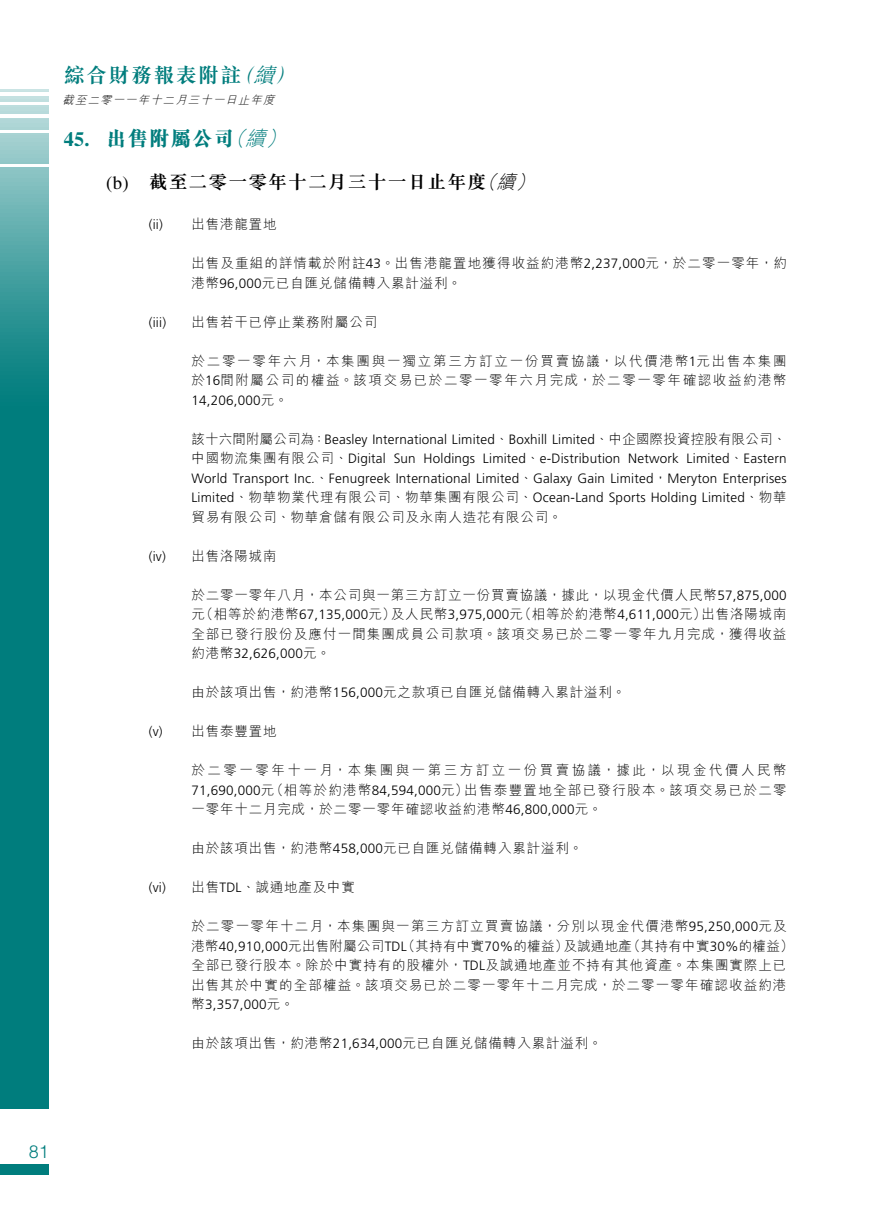
<style>
.page{position:relative;width:893px;height:1212px;background:#fff}
.page>*{position:absolute;margin:0;border:0;box-sizing:border-box;transform-origin:0 0}
.t1{font:700 21px "M Sung HK";letter-spacing:.065em;color:#007d7d}
.t2{font:italic 300 21px "M Sung HK";color:#007d7d}
.Subhead_1{font:800 20.25px "M Sung HK";letter-spacing:.06em;color:#007d7d}
.Subhead_1-2{font:italic 300 20.25px "M Hei HK";color:#007d7d}
.Subhead_1-3{font:700 20.25px "Times LT Std";color:#007d7d}
.Subhead_2{font:700 18.75px "M Sung HK";letter-spacing:.06em;color:#000}
.Subhead_2-2{font:italic 300 18.75px "M Hei HK";color:#000}
.Subhead_2-3{font:18.75px "Times LT Std";color:#000}
.t3{font:300 18px "Helvetica LT Std";color:#007d7d}
.Body_text{font:300 13.5px/19.5px "M Hei HK";letter-spacing:.08em;color:#000}
.Body_text-2{font:300 13.5px/19.5px "Frutiger LT Std";letter-spacing:.015em;color:#000;text-align:right}
.Body_text-3{font:300 13.5px/19.5px "M Hei HK";letter-spacing:.185em;color:#000;text-align:right}
.Body_text-4{font:300 13.5px/19.5px "M Hei HK";letter-spacing:.06em;color:#000;text-align:right}
.Body_text-5{font:300 13.5px "M Hei HK";letter-spacing:.02em;color:#000}
.t4{font:italic 300 11.25px "M Hei HK";color:#000}
.s1{font-family:"Frutiger LT Std"}
.s2{font-family:"M Hei HK"}
</style>
<div class="page">
<svg style="left:0;top:168px;width:49px;height:940px;background:#108585"></svg>
<div style="left:0;top:134px;width:49px;height:30px;background:#9dcdcd"></div>
<div style="left:0;top:118px;width:49px;height:11px;background:#aed6d6"></div>
<div style="left:0;top:106px;width:49px;height:8px;background:#badcdc"></div>
<div style="left:0;top:96px;width:49px;height:5px;background:#c4e1e1"></div>
<hr style="left:0;top:89px;width:49px;height:3px;background:#cae4e4">
<div style="left:0;top:1164px;width:49px;height:10px;background:#007d7d"></div>
<h1 class="t2" style="left:253px;top:60px;width:30px">續</h1>
<h1 class="t1" style="left:64px;top:64px;width:179px">綜合財務報表附註</h1>
<h1 class="t2" style="left:232px;top:60px;width:30px">（</h1>
<h1 class="t2" style="left:275px;top:60px;width:30px">(</h1>
<p class="t4" style="left:63px;top:94px;width:216px">截至二零一一年十二月三十一日止年度</p>
<p class="Subhead_1-3" style="left:64px;top:127px;width:27px">45.</p>
<p class="Subhead_1" style="left:106px;top:128px;width:129px">出售附屬公司</p>
<p class="Subhead_1-2" style="left:245px;top:128px;width:27px">續</p>
<p class="Subhead_1-2" style="left:225px;top:128px;width:27px">（</p>
<p class="Subhead_1-2" style="left:266px;top:128px;width:27px">(</p>
<p class="Subhead_2-3" style="left:106px;top:172px;width:24px">)b(</p>
<p class="Subhead_2-2" style="left:497px;top:173px;width:25px">續</p>
<p class="Subhead_2-2" style="left:478px;top:173px;width:25px">（</p>
<p class="Subhead_2-2" style="left:516px;top:173px;width:25px">(</p>
<p class="Subhead_2" style="left:149px;top:173px;width:339px">截至二零一零年十二月三十一日止年度</p>
<p class="Body_text-2" style="left:149px;top:215px;width:16px">)i i(</p>
<p class="Body_text-2" style="left:149px;top:312px;width:19px">(iii)</p>
<p class="Body_text-2" style="left:149px;top:546px;width:19px">i v( )</p>
<p class="Body_text-2" style="left:149px;top:722px;width:15px">)v(</p>
<p class="Body_text-2" style="left:149px;top:878px;width:19px">(vi)</p>
<p class="Body_text" style="left:191px;top:214px;width:87px">出售港龍置地</p>
<p class="Body_text" style="left:191px;top:253px;width:597px">出售及重組的詳情載於附註<span class="s1">43</span>。出售港龍置地獲得收益約港幣<span class="s1">2,237,000</span>元，於二零一零年，約港幣<span class="s1">96,000</span>元已自匯兌儲備轉入累計溢利。</p>
<p class="Body_text" style="left:191px;top:312px;width:187px">出售若干已停止業務附屬公司</p>
<p class="Body_text" style="left:191px;top:351px;width:597px;text-align:justify">於二零一零年六月，本集團與一獨立第三方訂立一份買賣協議，以代價港幣<span class="s1">1</span>元出售本集團於<span class="s1">16</span>間附屬公司的權益。該項交易已於二零一零年六月完成，於二零一零年確認收益約港幣<span class="s1">14,206,000</span>元。</p>
<p class="Body_text-2" style="left:191px;top:429px;width:597px"><span class="s2">該十六間附屬公司為：</span>Beasley International Limited<span class="s2">、</span>Boxhill Limited<span class="s2">、中企國際投資控股有限公司、<br></span>Limited<span class="s2">、</span>Eastern</p>
<p class="Body_text-2" style="left:191px;top:449px;width:597px;text-align:left"><span class="s2">中國物流集團有限公司、</span>Digital<br>World Transport Inc <span class="s2">、</span>. Fenugreek International Limited<span class="s2">、</span>Galaxy Gain Limited<span class="s2">，</span>Meryton Enterprises Limited<span class="s2">、物華物業代理有限公司、物華集團有限公司、</span>Ocean-Land Sports Holding Limited<span class="s2">、物華貿易有限公司、物華倉儲有限公司及永南人造花有限公司。</span></p>
<p class="Body_text" style="left:191px;top:546px;width:87px">出售洛陽城南</p>
<p class="Body_text-2" style="left:424px;top:449px;width:53px">Holdings</p>
<p class="Body_text-2" style="left:483px;top:449px;width:139px">Limited<span class="s2">、</span> -e Distribution</p>
<p class="Body_text-2" style="left:628px;top:449px;width:52px">Network</p>
<p class="Body_text-2" style="left:394px;top:449px;width:24px">Sun</p>
<p class="Body_text-4" style="left:191px;top:585px;width:597px">於二零一零年八月，本公司與一第三方訂立一份買賣協議，據此，以現金代價人民幣<span class="s1">57,875,000</span>出售洛陽城南</p>
<p class="Body_text-2" style="left:200px;top:605px;width:197px"><span class="s2">（相等於約港幣</span>67,135,000<span class="s2">元）</span></p>
<p class="Body_text" style="left:518px;top:604px;width:190px">（相等於約港幣<span class="s1">4,611,000</span>元）</p>
<p class="Body_text-2" style="left:391px;top:605px;width:134px"><span class="s2">及人民幣</span>3,975,000<span class="s2">元</span></p>
<p class="Body_text" style="left:191px;top:604px;width:597px">元<br>全部已發行股份及應付一間集團成員公司款項。該項交易已於二零一零年九月完成，獲得收益約港幣<span class="s1">32,626,000</span>元。</p>
<p class="Body_text" style="left:191px;top:682px;width:436px">由於該項出售，約港幣<span class="s1">156,000</span>元之款項已自匯兌儲備轉入累計溢利。</p>
<p class="Body_text" style="left:191px;top:721px;width:87px">出售泰豐置地</p>
<p class="Body_text-3" style="left:191px;top:760px;width:597px">於二零一零年十一月，本集團與一第三方訂立一份買賣協議，據此，以現金代價人民幣出售泰豐置地全部已發行股本。該項交易已於二零</p>
<p class="Body_text-2" style="left:270px;top:780px;width:200px"><span class="s2">（相等於約港幣</span>84,594,000<span class="s2">元）</span></p>
<p class="Body_text" style="left:191px;top:780px;width:412px"><span class="s1">71,690,000</span>元<br>一零年十二月完成，於二零一零年確認收益約港幣<span class="s1">46,800,000</span>元。</p>
<p class="Body_text" style="left:191px;top:838px;width:393px">由於該項出售，約港幣<span class="s1">458,000</span>元已自匯兌儲備轉入累計溢利。</p>
<p class="Body_text" style="left:191px;top:877px;width:165px">出售<span class="s1">TDL</span>、誠通地產及中實</p>
<p class="Body_text" style="left:627px;top:916px;width:168px;text-indent:-436px">於二零一零年十二月，本集團與一第三方訂立買賣協議，分別以現金代價港幣<span class="s1">95,250,000</span>元及（其持有中實<span class="s1">30%</span>的權益(</p>
<p class="Body_text-5" style="left:402px;top:939px;width:168px">（其持有中實<span class="s1">70%</span>的權益）</p>
<p class="Body_text" style="left:191px;top:936px;width:597px">港幣<span class="s1">40,910,000</span>元出售附屬公司<span class="s1">TDL<br></span>全部已發行股本。除於中實持有的股權外，<span class="s1">TDL</span>及誠通地產並不持有其他資產。本集團實際上已出售其於中實的全部權益。該項交易已於二零一零年十二月完成，於二零一零年確認收益約港幣<span class="s1">3,357,000</span>元。</p>
<p class="Body_text" style="left:191px;top:1033px;width:412px">由於該項出售，約港幣<span class="s1">21,634,000</span>元已自匯兌儲備轉入累計溢利。</p>
<p class="Body_text" style="left:563px;top:936px;width:70px">及誠通地產</p>
<h3 class="t3" style="left:29px;top:1140px;width:22px">81</h3>
</div>
